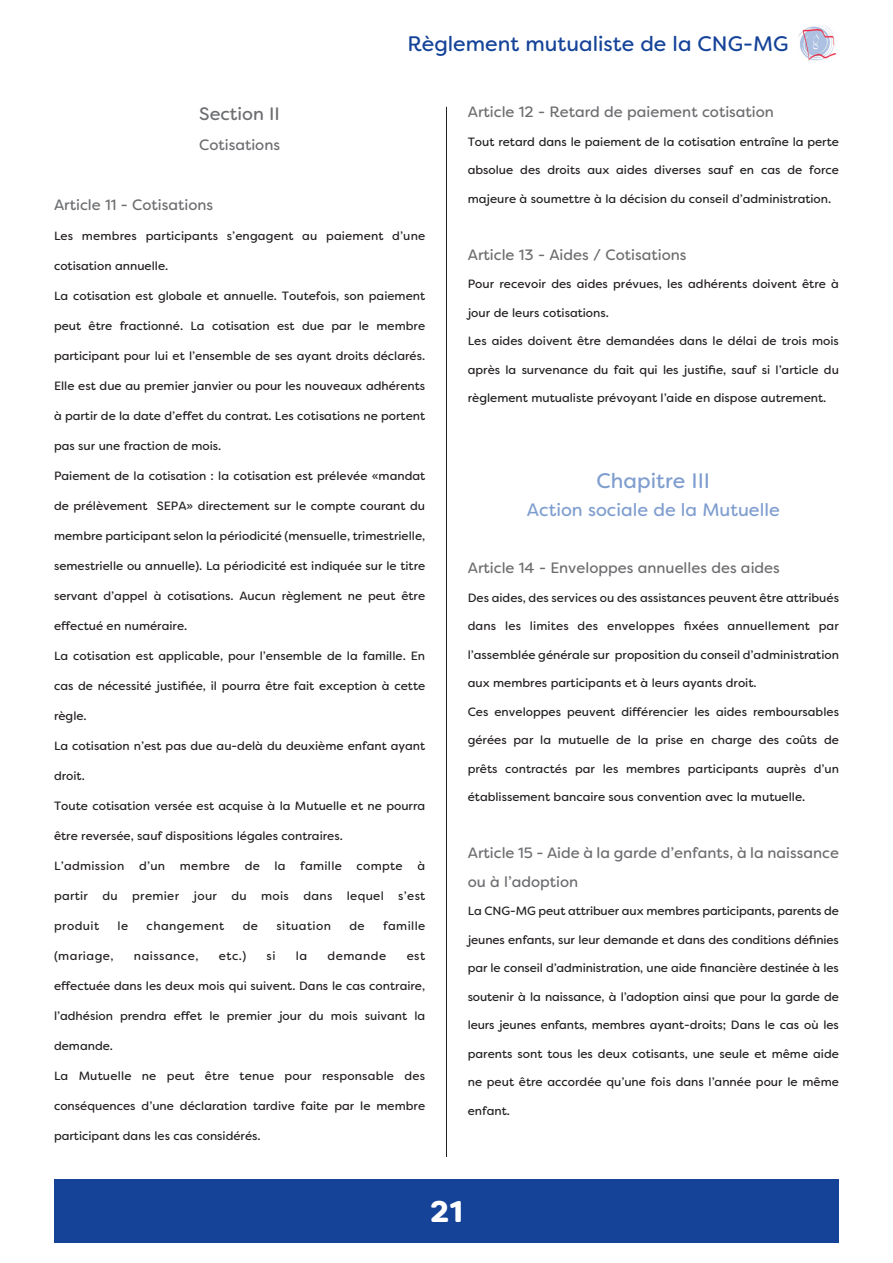
<style>
.page{position:relative;width:893px;height:1263px;background:#fff}
.page>*{position:absolute;margin:0;border:0;box-sizing:border-box;transform-origin:0 0}
.t1{font:900 30px "Filson Soft";color:#fff}
.t2{font:21px "Filson Soft";color:#154398}
.chapitre1{font:21px "Filson Soft";color:#7f9ecf}
.chapitre2{font:18px "Filson Soft";color:#7f9ecf}
.section1{font:18px "Filson Soft";color:#6c6d70}
.section2{font:15px/28.5px "Filson Soft";color:#6c6d70}
.t3{font:12px "Filson Soft";color:#231f20}
.t4{font:12px "Filson Soft";letter-spacing:.025em;color:#231f20}
.t5{font:12px "Filson Soft";letter-spacing:.035em;color:#231f20}
.t6{font:12px "Filson Soft";letter-spacing:.04em;color:#231f20}
</style>
<div class="page">
<div style="left:54px;top:1179px;width:785px;height:63px;background:#154398"></div>
<img style="left:798px;top:25px;width:38px;height:36px">
<hr style="left:446px;top:107px;width:1px;height:1050px;background:#231f20">
<h2 class="t2" style="left:407px;top:30px;width:383px">Règlement mutualiste de la CNG-MG</h2>
<p class="section1" style="left:199px;top:102px;width:82px">Section II</p>
<p class="section2" style="left:199px;top:130px;width:82px">Cotisations</p>
<p class="section2" style="left:54px;top:190px;width:161px">Article 11 - Cotisations</p>
<p class="t3" style="left:54px;top:228px;width:373px">Les membres participants s’engagent au paiement d’une</p>
<p class="t3" style="left:54px;top:258px;width:116px">cotisation annuelle.</p>
<p class="t3" style="left:54px;top:288px;width:373px">La cotisation est globale et annuelle. Toutefois, son paiement</p>
<p class="t3" style="left:54px;top:318px;width:373px">peut être fractionné. La cotisation est due par le membre</p>
<p class="t3" style="left:54px;top:348px;width:373px">participant pour lui et l’ensemble de ses ayant droits déclarés.</p>
<p class="t3" style="left:54px;top:378px;width:373px">Elle est due au premier janvier ou pour les nouveaux adhérents</p>
<p class="t3" style="left:54px;top:408px;width:373px">à partir de la date d’effet du contrat. Les cotisations ne portent</p>
<p class="t3" style="left:54px;top:438px;width:169px">pas sur une fraction de mois.</p>
<p class="t3" style="left:54px;top:468px;width:373px">Paiement de la cotisation : la cotisation est prélevée «mandat</p>
<p class="t3" style="left:54px;top:498px;width:373px">de prélèvement SEPA» directement sur le compte courant du</p>
<p class="t3" style="left:54px;top:528px;width:373px">membre participant selon la périodicité (mensuelle, trimestrielle,</p>
<p class="t3" style="left:54px;top:558px;width:373px">semestrielle ou annuelle). La périodicité est indiquée sur le titre</p>
<p class="t3" style="left:54px;top:588px;width:373px">servant d’appel à cotisations. Aucun règlement ne peut être</p>
<p class="t3" style="left:54px;top:618px;width:135px">effectué en numéraire.</p>
<p class="t3" style="left:54px;top:648px;width:373px">La cotisation est applicable, pour l’ensemble de la famille. En</p>
<p class="t3" style="left:54px;top:678px;width:373px">cas de nécessité justifiée, il pourra être fait exception à cette</p>
<p class="t3" style="left:54px;top:708px;width:34px">règle.</p>
<p class="t3" style="left:54px;top:738px;width:373px">La cotisation n’est pas due au-delà du deuxième enfant ayant</p>
<p class="t3" style="left:54px;top:768px;width:32px">droit.</p>
<p class="t3" style="left:54px;top:798px;width:373px">Toute cotisation versée est acquise à la Mutuelle et ne pourra</p>
<p class="t3" style="left:54px;top:828px;width:290px">être reversée, sauf dispositions légales contraires.</p>
<p class="t4" style="left:54px;top:858px;width:373px">L’admission d’un membre de la famille compte à</p>
<p class="t4" style="left:54px;top:888px;width:373px">partir du premier jour du mois dans lequel s’est</p>
<p class="t5" style="left:54px;top:918px;width:47px">produit</p>
<p class="t3" style="left:117px;top:918px;width:12px">le</p>
<p class="t5" style="left:147px;top:918px;width:79px">changement</p>
<p class="t3" style="left:243px;top:918px;width:17px">de</p>
<p class="t5" style="left:276px;top:918px;width:56px">situation</p>
<p class="t3" style="left:349px;top:918px;width:17px">de</p>
<p class="t5" style="left:383px;top:918px;width:44px">famille</p>
<p class="t6" style="left:54px;top:948px;width:61px">(mariage,</p>
<p class="t6" style="left:134px;top:948px;width:66px">naissance,</p>
<p class="t3" style="left:219px;top:948px;width:29px">etc.)</p>
<p class="t3" style="left:267px;top:948px;width:10px">si</p>
<p class="t3" style="left:296px;top:948px;width:13px">la</p>
<p class="t6" style="left:328px;top:948px;width:60px">demande</p>
<p class="t3" style="left:407px;top:948px;width:20px">est</p>
<p class="t3" style="left:54px;top:978px;width:373px">effectuée dans les deux mois qui suivent. Dans le cas contraire,</p>
<p class="t3" style="left:54px;top:1008px;width:373px">l’adhésion prendra effet le premier jour du mois suivant la</p>
<p class="t3" style="left:54px;top:1038px;width:61px">demande.</p>
<p class="t3" style="left:54px;top:1068px;width:373px">La Mutuelle ne peut être tenue pour responsable des</p>
<p class="t3" style="left:54px;top:1098px;width:373px">conséquences d’une déclaration tardive faite par le membre</p>
<p class="t3" style="left:54px;top:1128px;width:208px">participant dans les cas considérés.</p>
<p class="section2" style="left:468px;top:98px;width:308px">Article 12 - Retard de paiement cotisation</p>
<p class="t3" style="left:468px;top:134px;width:373px">Tout retard dans le paiement de la cotisation entraîne la perte</p>
<p class="t3" style="left:468px;top:162px;width:373px">absolue des droits aux aides diverses sauf en cas de force</p>
<p class="t3" style="left:468px;top:191px;width:365px">majeure à soumettre à la décision du conseil d’administration.</p>
<p class="section2" style="left:468px;top:240px;width:220px">Article 13 - Aides / Cotisations</p>
<p class="t3" style="left:468px;top:276px;width:373px">Pour recevoir des aides prévues, les adhérents doivent être à</p>
<p class="t3" style="left:468px;top:305px;width:143px">jour de leurs cotisations.</p>
<p class="t3" style="left:468px;top:333px;width:373px">Les aides doivent être demandées dans le délai de trois mois</p>
<p class="t3" style="left:468px;top:362px;width:373px">après la survenance du fait qui les justifie, sauf si l’article du</p>
<p class="t3" style="left:468px;top:390px;width:360px">règlement mutualiste prévoyant l’aide en dispose autrement.</p>
<p class="chapitre1" style="left:597px;top:467px;width:115px">Chapitre III</p>
<p class="chapitre2" style="left:527px;top:498px;width:254px">Action sociale de la Mutuelle</p>
<p class="section2" style="left:468px;top:554px;width:314px">Article 14 - Enveloppes annuelles des aides</p>
<p class="t3" style="left:468px;top:590px;width:373px">Des aides, des services ou des assistances peuvent être attribués</p>
<p class="t3" style="left:468px;top:618px;width:373px">dans les limites des enveloppes fixées annuellement par</p>
<p class="t3" style="left:468px;top:647px;width:373px">l’assemblée générale sur proposition du conseil d’administration</p>
<p class="t3" style="left:468px;top:675px;width:290px">aux membres participants et à leurs ayants droit.</p>
<p class="t3" style="left:468px;top:704px;width:373px">Ces enveloppes peuvent différencier les aides remboursables</p>
<p class="t3" style="left:468px;top:732px;width:373px">gérées par la mutuelle de la prise en charge des coûts de</p>
<p class="t3" style="left:468px;top:761px;width:373px">prêts contractés par les membres participants auprès d’un</p>
<p class="t3" style="left:468px;top:789px;width:339px">établissement bancaire sous convention avec la mutuelle.</p>
<p class="section2" style="left:468px;top:839px;width:373px">Article 15 - Aide à la garde d’enfants, à la naissance ou à l’adoption</p>
<p class="t3" style="left:468px;top:903px;width:373px">La CNG-MG peut attribuer aux membres participants, parents de</p>
<p class="t3" style="left:468px;top:932px;width:373px">jeunes enfants, sur leur demande et dans des conditions définies</p>
<p class="t3" style="left:468px;top:960px;width:373px">par le conseil d’administration, une aide financière destinée à les</p>
<p class="t3" style="left:468px;top:989px;width:373px">soutenir à la naissance, à l’adoption ainsi que pour la garde de</p>
<p class="t3" style="left:468px;top:1017px;width:373px">leurs jeunes enfants, membres ayant-droits; Dans le cas où les</p>
<p class="t3" style="left:468px;top:1046px;width:373px">parents sont tous les deux cotisants, une seule et même aide</p>
<p class="t3" style="left:468px;top:1074px;width:373px">ne peut être accordée qu’une fois dans l’année pour le même</p>
<p class="t3" style="left:468px;top:1103px;width:44px">enfant.</p>
<h1 class="t1" style="left:430px;top:1192px;width:34px">21</h1>
</div>
